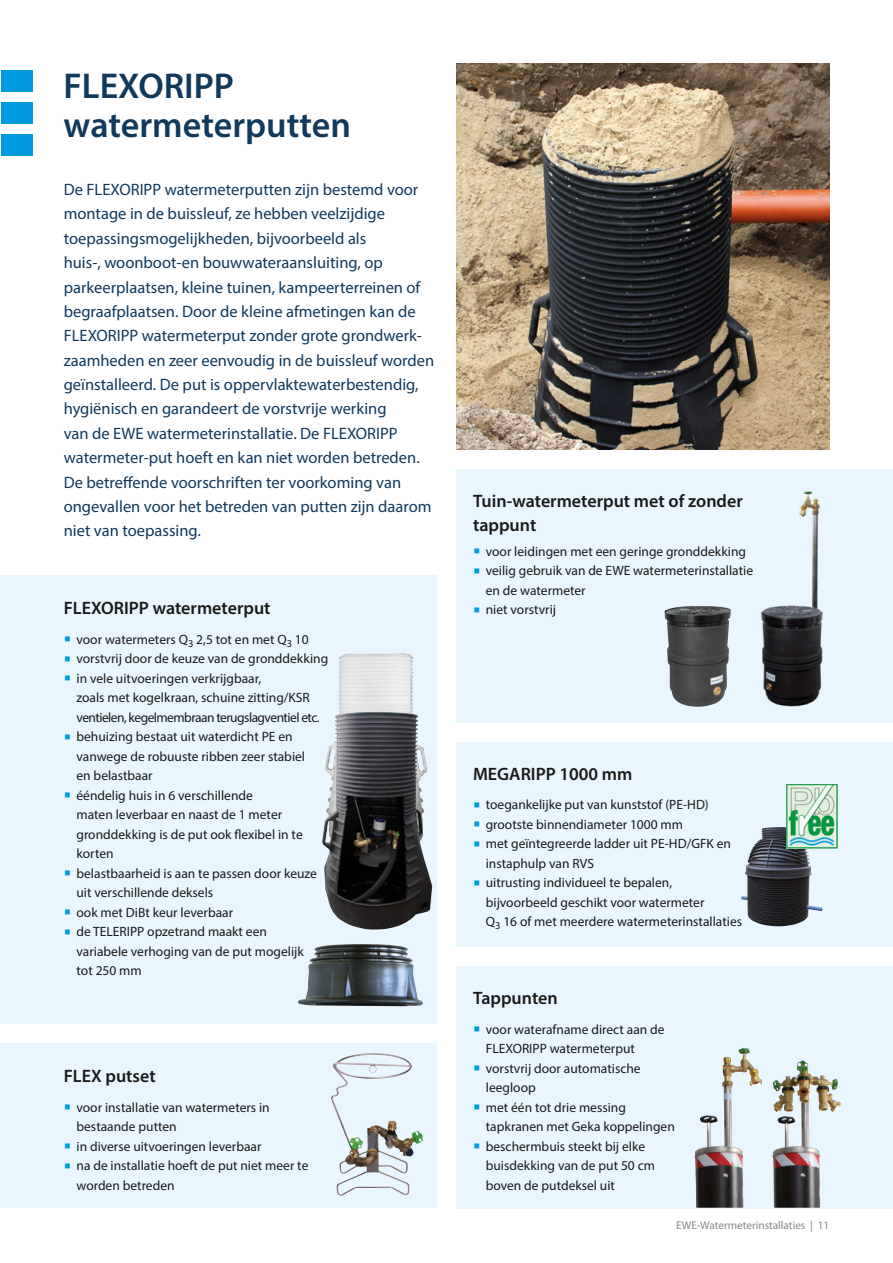
<style>
.page{position:relative;width:893px;height:1263px;background:#fff}
.page>*{position:absolute;margin:0;border:0;box-sizing:border-box;transform-origin:0 0}
.t1{font:600 36px/39px "Myriad Pro";color:#10395c}
.t2{font:600 18px/24.3px "Myriad Pro";color:#1a1a18}
.t3{font:16.5px/24.3px "Myriad Pro";color:#10395c}
.t4{font:13.5px/19.5px "Myriad Pro";color:#1a1a18}
.t5{font:11.25px "Myriad Pro";color:#868787}
</style>
<div class="page">
<div style="left:1px;top:71px;width:32px;height:21px;background:#009cdf"></div>
<div style="left:1px;top:103px;width:32px;height:21px;background:#009cdf"></div>
<div style="left:1px;top:135px;width:32px;height:21px;background:#009cdf"></div>
<img style="left:456px;top:64px;width:373px;height:386px">
<div style="left:0;top:1043px;width:437px;height:164px;background:#e9f6fe"></div>
<div style="left:1px;top:575px;width:436px;height:449px;background:#e9f6fe"></div>
<img style="left:331px;top:1053px;width:92px;height:143px">
<img style="left:298px;top:944px;width:125px;height:62px">
<div style="left:456px;top:967px;width:437px;height:242px;background:#e9f6fe"></div>
<div style="left:456px;top:742px;width:437px;height:205px;background:#e9f6fe"></div>
<div style="left:456px;top:469px;width:437px;height:254px;background:#e9f6fe"></div>
<img style="left:695px;top:1048px;width:67px;height:160px">
<img style="left:772px;top:1060px;width:69px;height:148px">
<img style="left:760px;top:491px;width:63px;height:216px">
<img style="left:664px;top:606px;width:67px;height:101px">
<img style="left:741px;top:827px;width:81px;height:99px">
<img style="left:338px;top:653px;width:64px;height:46px">
<img style="left:322px;top:712px;width:110px;height:217px">
<img style="left:787px;top:784px;width:50px;height:64px">
<h1 class="t1" style="left:64px;top:65px;width:289px">FLEXORIPP watermeterputten</h1>
<p class="t3" style="left:64px;top:177px;width:372px">De FLEXORIPP watermeterputten zijn bestemd voor montage in de buissleuf, ze hebben veelzijdige toepassingsmogelijkheden, bijvoorbeeld als<br>huis-, woonboot-en bouwwateraansluiting, op parkeerplaatsen, kleine tuinen, kampeerterreinen of begraafplaatsen. Door de kleine afmetingen kan de FLEXORIPP watermeterput zonder grote grondwerk&shy;zaamheden en zeer eenvoudig in de buissleuf worden geïnstalleerd. De put is oppervlaktewaterbestendig, hygiënisch en garandeert de vorstvrije werking<br>van de EWE watermeterinstallatie. De FLEXORIPP watermeter-put hoeft en kan niet worden betreden.<br>De betreffende voorschriften ter voorkoming van ongevallen voor het betreden van putten zijn daarom niet van toepassing.</p>
<h2 class="t2" style="left:64px;top:596px;width:208px">FLEXORIPP watermeterput</h2>
<p class="t4" style="left:77px;top:629px;width:253px">voor watermeters Q<sub>3</sub> 2,5 tot en met Q<sub>3</sub> 10 vorstvrij door de keuze van de gronddekking in vele uitvoeringen verkrijgbaar,<br>zoals met kogelkraan, schuine zitting/KSR ventielen, kegelmembraan terugslagventiel etc. behuizing bestaat uit waterdicht PE en vanwege de robuuste ribben zeer stabiel<br>en belastbaar<br>ééndelig huis in 6 verschillende<br>maten leverbaar en naast de 1 meter gronddekking is de put ook flexibel in te korten<br>belastbaarheid is aan te passen door keuze uit verschillende deksels<br>ook met DiBt keur leverbaar<br>de TELERIPP opzetrand maakt een<br>variabele verhoging van de put mogelijk<br>tot 250 mm</p>
<h2 class="t2" style="left:64px;top:1064px;width:93px">FLEX putset</h2>
<p class="t4" style="left:77px;top:1097px;width:233px">voor installatie van watermeters in bestaande putten<br>in diverse uitvoeringen leverbaar<br>na de installatie hoeft de put niet meer te worden betreden</p>
<h2 class="t2" style="left:473px;top:488px;width:271px">Tuin-watermeterput met of zonder tappunt</h2>
<p class="t4" style="left:486px;top:541px;width:269px">voor leidingen met een geringe gronddekking veilig gebruik van de EWE watermeterinstallatie en de watermeter<br>niet vorstvrij</p>
<h2 class="t2" style="left:473px;top:761px;width:161px">MEGARIPP 1000 mm</h2>
<p class="t4" style="left:486px;top:795px;width:258px">toegankelijke put van kunststof (PE-HD) grootste binnendiameter 1000 mm<br>met geïntegreerde ladder uit PE-HD/GFK en instaphulp van RVS<br>uitrusting individueel te bepalen, bijvoorbeeld geschikt voor watermeter<br>Q<sub>3</sub> 16 of met meerdere watermeterinstallaties</p>
<h2 class="t2" style="left:473px;top:986px;width:86px">Tappunten</h2>
<p class="t4" style="left:486px;top:1019px;width:191px">voor waterafname direct aan de<br>FLEXORIPP watermeterput vorstvrij door automatische leegloop<br>met één tot drie messing tapkranen met Geka koppelingen beschermbuis steekt bij elke buisdekking van de put 50 cm boven de putdeksel uit</p>
<p class="t5" style="left:676px;top:1218px;width:154px">EWE-Watermeterinstallaties | 11</p>
</div>
